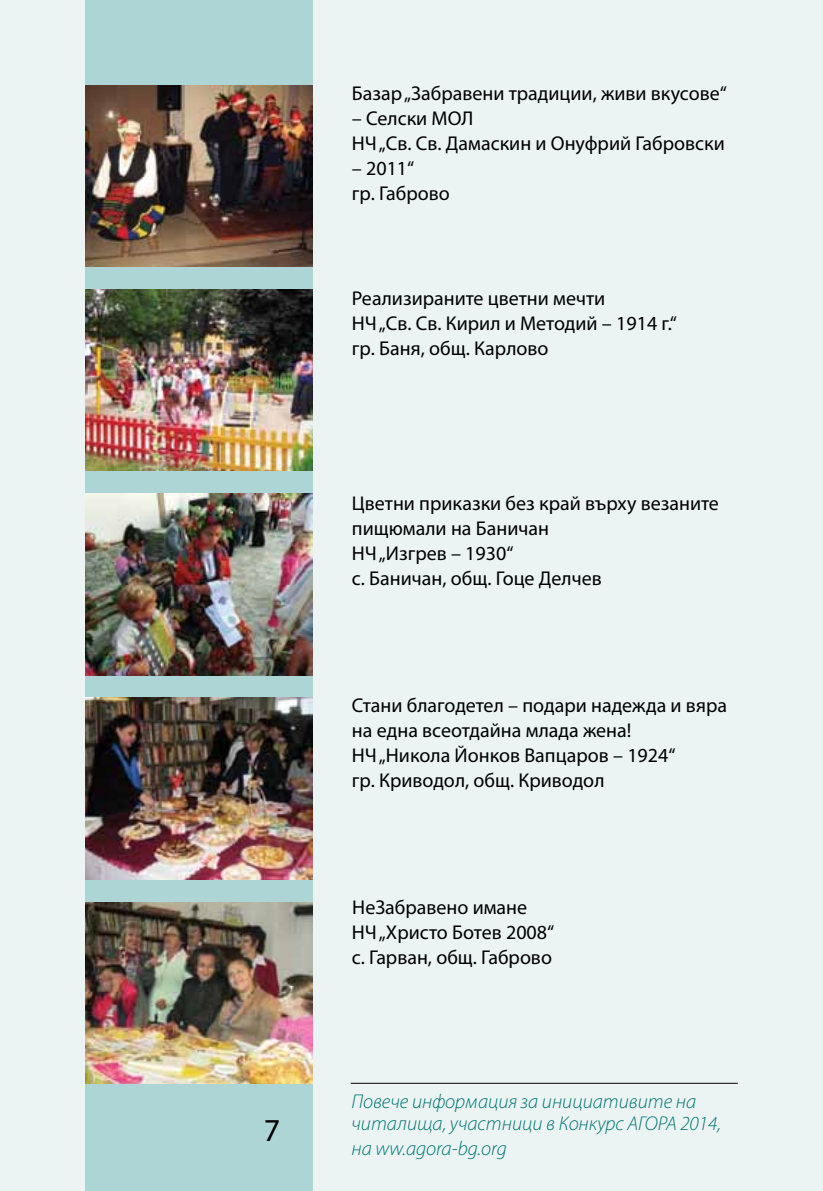
<style>
.page{position:relative;width:823px;height:1191px;background:#fff}
.page>*{position:absolute;margin:0;border:0;box-sizing:border-box;transform-origin:0 0}
.t1{font:32px "Myriad Pro";color:#000}
.t2{font:20px/25px "Myriad Pro";color:#000}
.t3{font:italic 300 20px/22px "Myriad Pro";color:#007471}
</style>
<div class="page">
<div style="left:0;top:0;width:822px;height:1191px;background:#ebf4f3"></div>
<div style="left:85px;top:0;width:227px;height:1191px;background:#add5d5"></div>
<hr style="left:350px;top:1082px;width:387px;height:1px;background:#000">
<img style="left:85px;top:85px;width:227px;height:181px">
<img style="left:85px;top:289px;width:227px;height:182px">
<img style="left:85px;top:493px;width:227px;height:182px">
<img style="left:85px;top:698px;width:227px;height:181px">
<img style="left:85px;top:902px;width:227px;height:181px">
<h1 class="t1" style="left:263px;top:1110px;width:18px">7</h1>
<p class="t2" style="left:351px;top:81px;width:376px">Базар „Забравени традиции, живи вкусове“</p>
<p class="t2" style="left:351px;top:106px;width:374px">– Селски МОЛ<br>НЧ „Св. Св. Дамаскин и Онуфрий Габровски</p>
<p class="t2" style="left:351px;top:156px;width:99px">– 2011“<br>гр. Габрово</p>
<p class="t2" style="left:351px;top:285px;width:326px">Реализираните цветни мечти<br>НЧ „Св. Св. Кирил и Методий – 1914 г.“ гр. Баня, общ. Карлово</p>
<p class="t2" style="left:351px;top:490px;width:368px">Цветни приказки без край върху везаните пищюмали на Баничан<br>НЧ „Изгрев – 1930“<br>с. Баничан, общ. Гоце Делчев</p>
<p class="t2" style="left:351px;top:692px;width:376px">Стани благодетел – подари надежда и вяра на една всеотдайна млада жена!<br>НЧ „Никола Йонков Вапцаров – 1924“<br>гр. Криводол, общ. Криводол</p>
<p class="t2" style="left:351px;top:894px;width:204px">неЗабравено имане<br>НЧ „Христо Ботев 2008“ с. Гарван, общ. Габрово</p>
<p class="t3" style="left:351px;top:1091px;width:371px">Повече информация за инициативите на читалища, участници в конкурс АГОРА 2014,</p>
<p class="t3" style="left:351px;top:1138px;width:157px">на ww.agora-bg.org</p>
</div>
